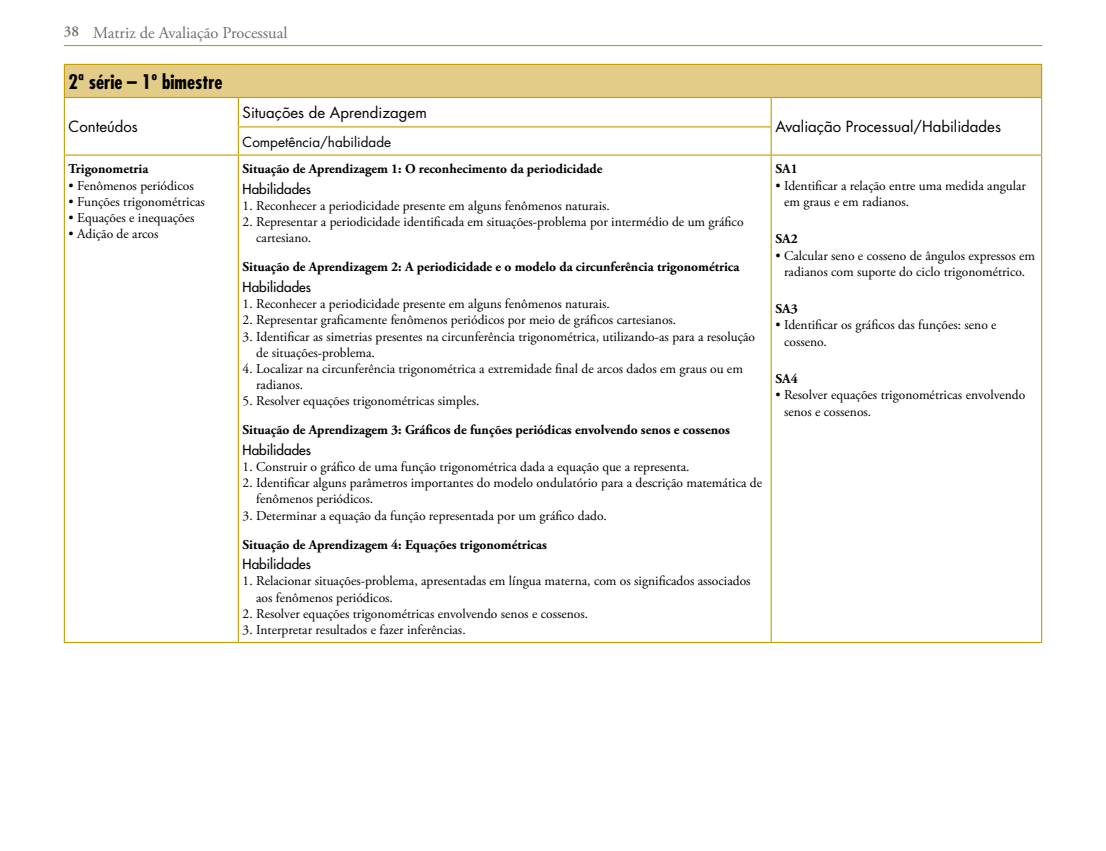
<style>
.page{position:relative;width:1106px;height:851px;background:#fff}
.page>*{position:absolute;margin:0;border:0;box-sizing:border-box;transform-origin:0 0}
.t1{font:700 condensed 19.5px "Futura Std";color:#000}
.t2{font:16.5px "Adobe Garamond Pro";color:#6f6f6e}
.t3{font:15px "Futura Std";color:#000}
.t4{font:13.5px/16.2px "Adobe Garamond Pro";color:#000}
.t5{font:700 13.5px "Adobe Garamond Pro";color:#000}
.t6{font:500 13.5px "Futura Std";color:#000}
.t7{font:13.5px "Futura Std";color:#000}
.s1{font-weight:600;font-size:15px}
</style>
<div class="page">
<hr style="left:64px;top:45px;width:978px;height:1px;background:#c29e00">
<div style="left:64px;top:64px;width:977px;height:33px;background:#e3cc87"></div>
<hr style="left:64px;top:65px;width:1px;height:32px;background:#c29e00">
<hr style="left:64px;top:64px;width:174px;height:1px;background:#c29e00">
<hr style="left:238px;top:64px;width:533px;height:1px;background:#c29e00">
<hr style="left:771px;top:64px;width:271px;height:1px;background:#c29e00">
<hr style="left:1041px;top:65px;width:1px;height:32px;background:#c29e00">
<svg style="left:64px;top:98px;width:1px;height:56px"></svg>
<hr style="left:64px;top:97px;width:174px;height:1px;background:#c29e00">
<hr style="left:238px;top:97px;width:533px;height:1px;background:#c29e00">
<hr style="left:771px;top:97px;width:271px;height:1px;background:#c29e00">
<svg style="left:1041px;top:98px;width:1px;height:56px"></svg>
<svg style="left:238px;top:98px;width:1px;height:56px"></svg>
<hr style="left:238px;top:126px;width:533px;height:1px;background:#c29e00">
<svg style="left:770px;top:98px;width:1px;height:56px"></svg>
<hr style="left:64px;top:156px;width:1px;height:485px;background:#c29e00">
<hr style="left:64px;top:154px;width:174px;height:2px;background:#c29e00">
<hr style="left:238px;top:154px;width:533px;height:2px;background:#c29e00">
<hr style="left:771px;top:154px;width:271px;height:2px;background:#c29e00">
<hr style="left:238px;top:156px;width:1px;height:485px;background:#c29e00">
<hr style="left:770px;top:156px;width:1px;height:485px;background:#c29e00">
<hr style="left:1041px;top:156px;width:1px;height:485px;background:#c29e00">
<hr style="left:64px;top:641px;width:174px;height:2px;background:#c29e00">
<hr style="left:238px;top:641px;width:533px;height:2px;background:#c29e00">
<hr style="left:771px;top:641px;width:271px;height:2px;background:#c29e00">
<p class="t2" style="left:64px;top:22px;width:225px"><span class="s1">38</span> Matriz de Avaliação Processual</p>
<h1 class="t1" style="left:69px;top:70px;width:155px">2ª série – 1º bimestre</h1>
<p class="t3" style="left:69px;top:117px;width:71px">Conteúdos</p>
<p class="t3" style="left:243px;top:103px;width:186px">Situações de Aprendizagem</p>
<p class="t5" style="left:69px;top:161px;width:81px">Trigonometria</p>
<p class="t4" style="left:69px;top:178px;width:127px">• Fenômenos periódicos</p>
<p class="t4" style="left:69px;top:194px;width:138px">• Funções trigonométricas</p>
<p class="t4" style="left:69px;top:210px;width:127px">• Equações e inequações</p>
<p class="t4" style="left:69px;top:226px;width:91px">• Adição de arcos</p>
<p class="t7" style="left:243px;top:133px;width:150px">Competência/habilidade</p>
<p class="t5" style="left:243px;top:161px;width:361px">Situação de Aprendizagem 1: O reconhecimento da periodicidade</p>
<p class="t6" style="left:243px;top:180px;width:70px">Habilidades</p>
<p class="t4" style="left:243px;top:198px;width:369px">1. Reconhecer a periodicidade presente em alguns fenômenos naturais.</p>
<p class="t4" style="left:256px;top:214px;width:489px;text-indent:-14px">2. Representar a periodicidade identificada em situações-problema por intermédio de um gráfico cartesiano.</p>
<p class="t5" style="left:243px;top:259px;width:498px">Situação de Aprendizagem 2: A periodicidade e o modelo da circunferência trigonométrica</p>
<p class="t6" style="left:243px;top:278px;width:70px">Habilidades</p>
<p class="t4" style="left:243px;top:296px;width:369px">1. Reconhecer a periodicidade presente em alguns fenômenos naturais.</p>
<p class="t4" style="left:243px;top:312px;width:435px">2. Representar graficamente fenômenos periódicos por meio de gráficos cartesianos.</p>
<p class="t4" style="left:256px;top:328px;width:500px;text-indent:-14px">3. Identificar as simetrias presentes na circunferência trigonométrica, utilizando-as para a resolução de situações-problema.</p>
<p class="t4" style="left:256px;top:361px;width:488px;text-indent:-14px">4. Localizar na circunferência trigonométrica a extremidade final de arcos dados em graus ou em radianos.</p>
<p class="t4" style="left:243px;top:393px;width:238px">5. Resolver equações trigonométricas simples.</p>
<p class="t5" style="left:243px;top:422px;width:489px">Situação de Aprendizagem 3: Gráficos de funções periódicas envolvendo senos e cossenos</p>
<p class="t6" style="left:243px;top:441px;width:70px">Habilidades</p>
<p class="t4" style="left:243px;top:459px;width:448px">1. Construir o gráfico de uma função trigonométrica dada a equação que a representa.</p>
<p class="t4" style="left:256px;top:475px;width:507px;text-indent:-14px">2. Identificar alguns parâmetros importantes do modelo ondulatório para a descrição matemática de fenômenos periódicos.</p>
<p class="t4" style="left:243px;top:507px;width:365px">3. Determinar a equação da função representada por um gráfico dado.</p>
<p class="t5" style="left:243px;top:536px;width:306px">Situação de Aprendizagem 4: Equações trigonométricas</p>
<p class="t6" style="left:243px;top:555px;width:70px">Habilidades</p>
<p class="t4" style="left:256px;top:573px;width:496px;text-indent:-14px">1. Relacionar situações-problema, apresentadas em língua materna, com os significados associados aos fenômenos periódicos.</p>
<p class="t4" style="left:243px;top:605px;width:347px">2. Resolver equações trigonométricas envolvendo senos e cossenos.</p>
<p class="t4" style="left:243px;top:622px;width:224px">3. Interpretar resultados e fazer inferências.</p>
<p class="t3" style="left:775px;top:117px;width:227px">Avaliação Processual/Habilidades</p>
<p class="t5" style="left:775px;top:161px;width:24px">SA1</p>
<p class="t4" style="left:784px;top:178px;width:243px;text-indent:-9px">• Identificar a relação entre uma medida angular em graus e em radianos.</p>
<p class="t5" style="left:775px;top:231px;width:24px">SA2</p>
<p class="t4" style="left:775px;top:247px;width:261px;text-align:center">• Calcular seno e cosseno de ângulos expressos em radianos com suporte do ciclo trigonométrico.</p>
<p class="t5" style="left:775px;top:301px;width:24px">SA3</p>
<p class="t4" style="left:784px;top:317px;width:214px;text-indent:-9px">• Identificar os gráficos das funções: seno e cosseno.</p>
<p class="t5" style="left:775px;top:371px;width:24px">SA4</p>
<p class="t4" style="left:784px;top:387px;width:243px;text-indent:-9px">• Resolver equações trigonométricas envolvendo senos e cossenos.</p>
</div>
